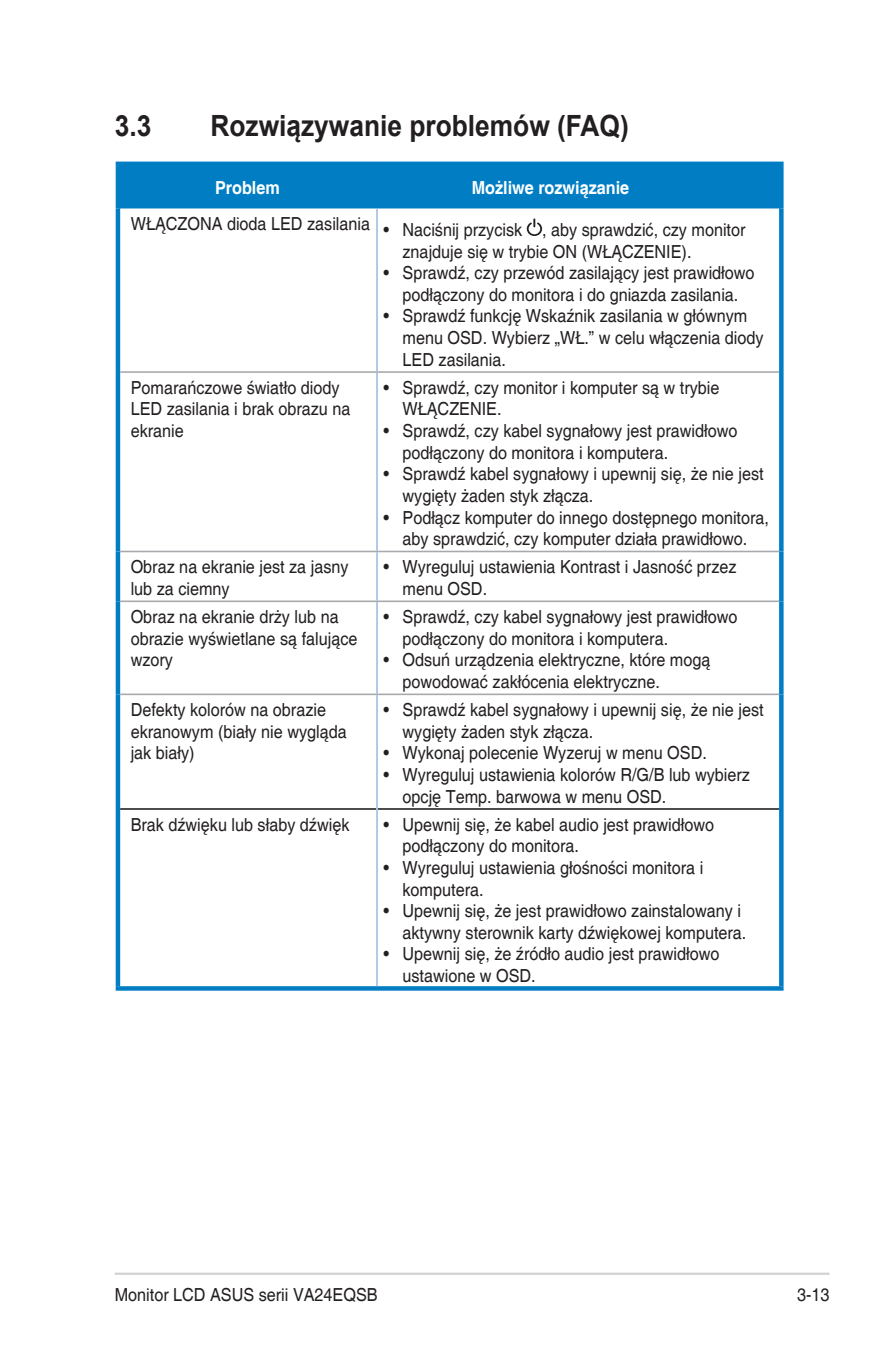
<style>
.page{position:relative;width:893px;height:1346px;background:#fff}
.page>*{position:absolute;margin:0;border:0;box-sizing:border-box;transform-origin:0 0}
.Heading_1{font:700 29.25px "Arial";color:#231f20;scale:.9 1}
.Table_Text_-new{font:18px/21.6px "Helvetica";color:#231f20;scale:.9 1}
.Table_Text_-new-2{font:700 18px "Helvetica";color:#fff;scale:.9 1}
</style>
<div class="page">
<hr style="left:115px;top:1272px;width:714px;height:3px;background:#d1d2d4">
<div style="left:120px;top:166px;width:659px;height:42px;background:#007dc3"></div>
<hr style="left:116px;top:208px;width:4px;height:164px;background:#007dc3">
<div style="left:779px;top:208px;width:5px;height:164px;background:#007dc3"></div>
<hr style="left:116px;top:372px;width:4px;height:179px;background:#007dc3">
<div style="left:779px;top:372px;width:5px;height:179px;background:#007dc3"></div>
<hr style="left:116px;top:551px;width:4px;height:50px;background:#007dc3">
<div style="left:779px;top:551px;width:5px;height:50px;background:#007dc3"></div>
<hr style="left:116px;top:601px;width:4px;height:93px;background:#007dc3">
<div style="left:779px;top:601px;width:5px;height:93px;background:#007dc3"></div>
<hr style="left:116px;top:694px;width:4px;height:115px;background:#007dc3">
<div style="left:779px;top:694px;width:5px;height:115px;background:#007dc3"></div>
<hr style="left:116px;top:809px;width:4px;height:177px;background:#007dc3">
<div style="left:779px;top:809px;width:5px;height:177px;background:#007dc3"></div>
<svg style="left:116px;top:986px;width:261px;height:4px"></svg>
<svg style="left:377px;top:986px;width:407px;height:4px;background:#0c83c5"></svg>
<hr style="left:120px;top:808px;width:256px;height:2px;background:#231f20">
<hr style="left:378px;top:808px;width:401px;height:2px;background:#231f20">
<hr style="left:116px;top:162px;width:261px;height:4px;background:#007dc3">
<hr style="left:116px;top:166px;width:4px;height:42px;background:#007dc3">
<hr style="left:377px;top:162px;width:407px;height:4px;background:#007dc3">
<div style="left:779px;top:166px;width:5px;height:42px;background:#007dc3"></div>
<hr style="left:376px;top:208px;width:2px;height:163px;background:#9fbde2">
<hr style="left:120px;top:371px;width:257px;height:2px;background:#a8a9ad">
<hr style="left:376px;top:373px;width:2px;height:178px;background:#9fbde2">
<hr style="left:377px;top:371px;width:402px;height:2px;background:#a8a9ad">
<hr style="left:120px;top:551px;width:257px;height:1px;background:#a8a9ad">
<hr style="left:376px;top:552px;width:2px;height:48px;background:#9fbde2">
<hr style="left:377px;top:551px;width:402px;height:1px;background:#a8a9ad">
<hr style="left:120px;top:600px;width:257px;height:2px;background:#a8a9ad">
<hr style="left:376px;top:602px;width:2px;height:91px;background:#9fbde2">
<hr style="left:377px;top:600px;width:402px;height:2px;background:#a8a9ad">
<hr style="left:120px;top:693px;width:257px;height:2px;background:#a8a9ad">
<hr style="left:376px;top:695px;width:2px;height:114px;background:#9fbde2">
<hr style="left:377px;top:693px;width:402px;height:2px;background:#a8a9ad">
<hr style="left:376px;top:809px;width:2px;height:177px;background:#9fbde2">
<svg style="left:527px;top:218px;width:15px;height:18px"></svg>
<p class="Heading_1" style="left:115px;top:105px;width:42px">3.3</p>
<p class="Heading_1" style="left:210px;top:105px;width:466px">Rozwiązywanie problemów (FAQ)</p>
<p class="Table_Text_-new-2" style="left:215px;top:177px;width:74px">Problem</p>
<p class="Table_Text_-new-2" style="left:472px;top:177px;width:177px">Możliwe rozwiązanie</p>
<p class="Table_Text_-new" style="left:131px;top:214px;width:268px">WŁĄCZONA dioda LED zasilania</p>
<p class="Table_Text_-new" style="left:403px;top:220px;width:383px;text-indent:-19px">• Naciśnij przycisk , aby sprawdzić, czy monitor znajduje się w trybie ON (WŁĄCZENIE).</p>
<p class="Table_Text_-new" style="left:383px;top:263px;width:414px;text-align:center">• Sprawdź, czy przewód zasilający jest prawidłowo podłączony do monitora i do gniazda zasilania.</p>
<p class="Table_Text_-new" style="left:403px;top:306px;width:403px;text-indent:-19px">• Sprawdź funkcję Wskaźnik zasilania w głównym menu OSD. Wybierz „WŁ.” w celu włączenia diody<br>LED zasilania.</p>
<p class="Table_Text_-new" style="left:131px;top:377px;width:246px">Pomarańczowe światło diody<br>LED zasilania i brak obrazu na ekranie</p>
<p class="Table_Text_-new" style="left:403px;top:377px;width:354px;text-indent:-19px">• Sprawdź, czy monitor i komputer są w trybie<br>WŁĄCZENIE.</p>
<p class="Table_Text_-new" style="left:403px;top:421px;width:374px;text-indent:-19px">• Sprawdź, czy kabel sygnałowy jest prawidłowo podłączony do monitora i komputera.</p>
<p class="Table_Text_-new" style="left:403px;top:464px;width:403px;text-indent:-19px">• Sprawdź kabel sygnałowy i upewnij się, że nie jest wygięty żaden styk złącza.</p>
<p class="Table_Text_-new" style="left:383px;top:507px;width:430px;text-align:center">• Podłącz komputer do innego dostępnego monitora, aby sprawdzić, czy komputer działa prawidłowo.</p>
<p class="Table_Text_-new" style="left:131px;top:557px;width:244px">Obraz na ekranie jest za jasny lub za ciemny</p>
<p class="Table_Text_-new" style="left:403px;top:557px;width:373px;text-indent:-19px">• Wyreguluj ustawienia Kontrast i Jasność przez menu OSD.</p>
<p class="Table_Text_-new" style="left:131px;top:607px;width:254px">Obraz na ekranie drży lub na obrazie wyświetlane są falujące wzory</p>
<p class="Table_Text_-new" style="left:403px;top:607px;width:374px;text-indent:-19px">• Sprawdź, czy kabel sygnałowy jest prawidłowo podłączony do monitora i komputera.</p>
<p class="Table_Text_-new" style="left:403px;top:650px;width:344px;text-indent:-19px">• Odsuń urządzenia elektryczne, które mogą powodować zakłócenia elektryczne.</p>
<p class="Table_Text_-new" style="left:131px;top:700px;width:242px">Defekty kolorów na obrazie ekranowym (biały nie wygląda jak biały)</p>
<p class="Table_Text_-new" style="left:403px;top:700px;width:403px;text-indent:-19px">• Sprawdź kabel sygnałowy i upewnij się, że nie jest wygięty żaden styk złącza.</p>
<p class="Table_Text_-new" style="left:383px;top:743px;width:361px">• Wykonaj polecenie Wyzeruj w menu OSD.</p>
<p class="Table_Text_-new" style="left:403px;top:764px;width:388px;text-indent:-19px">• Wyreguluj ustawienia kolorów R/G/B lub wybierz opcję Temp. barwowa w menu OSD.</p>
<p class="Table_Text_-new" style="left:131px;top:814px;width:245px">Brak dźwięku lub słaby dźwięk</p>
<p class="Table_Text_-new" style="left:403px;top:814px;width:348px;text-indent:-19px">• Upewnij się, że kabel audio jest prawidłowo podłączony do monitora.</p>
<p class="Table_Text_-new" style="left:403px;top:857px;width:336px;text-indent:-19px">• Wyreguluj ustawienia głośności monitora i komputera.</p>
<p class="Table_Text_-new" style="left:383px;top:901px;width:405px;text-align:right">• Upewnij się, że jest prawidłowo zainstalowany i aktywny sterownik karty dźwiękowej komputera.</p>
<p class="Table_Text_-new" style="left:403px;top:944px;width:354px;text-indent:-19px">• Upewnij się, że źródło audio jest prawidłowo ustawione w OSD.</p>
<p class="Table_Text_-new" style="left:115px;top:1284px;width:294px">Monitor LCD ASUS serii VA24EQSB</p>
<p class="Table_Text_-new" style="left:797px;top:1284px;width:38px">3-13</p>
</div>
